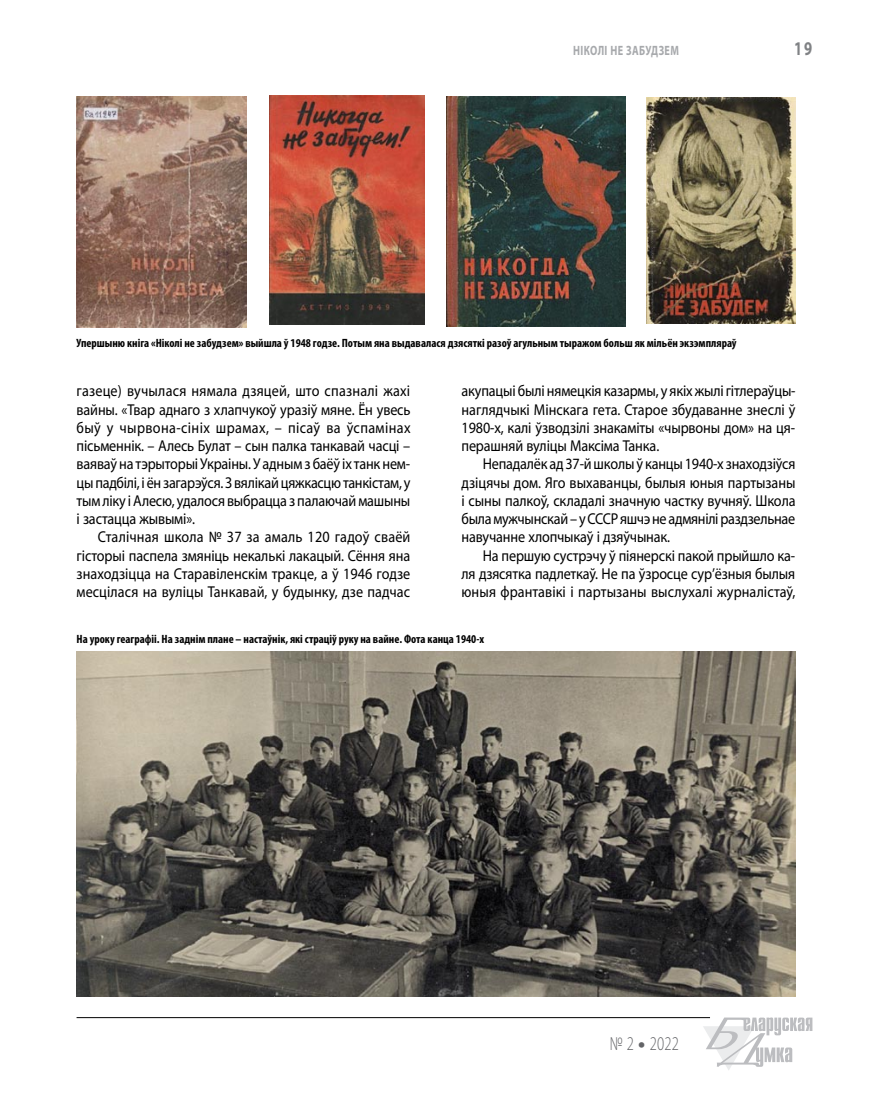
<style>
.page{position:relative;width:872px;height:1106px;background:#fff}
.page>*{position:absolute;margin:0;border:0;box-sizing:border-box;transform-origin:0 0}
.t1{font:300 19.5px "Myriad Pro";color:#636467;scale:.75 1}
.t2{font:700 19.5px "Myriad Pro";color:#808285;scale:.75 1}
.t3{font:15.75px/18.3px "Myriad Pro";letter-spacing:-.01em;color:#000;text-align:justify;scale:.9 1}
.t4{font:700 13.5px "Myriad Pro";letter-spacing:.04em;color:#a7a9ac;scale:.75 1}
.t5{font:700 condensed 12px "Myriad Pro";color:#000}
.s1{font-weight:900}
</style>
<div class="page">
<hr style="left:77px;top:1017px;width:633px;height:1px;background:#000">
<svg style="left:703px;top:1017px;width:109px;height:53px"></svg>
<img style="left:77px;top:652px;width:718px;height:344px">
<img style="left:647px;top:97px;width:148px;height:227px">
<img style="left:269px;top:96px;width:155px;height:228px">
<img style="left:446px;top:97px;width:180px;height:230px">
<img style="left:77px;top:97px;width:170px;height:230px">
<p class="t4" style="left:573px;top:42px;width:143px">Ніколі не забудзем</p>
<p class="t2" style="left:794px;top:36px;width:26px">19</p>
<p class="t5" style="left:77px;top:336px;width:661px">Упершыню кніга «Ніколі не забудзем» выйшла ў 1948 годзе. Потым яна выдавалася дзясяткі разоў агульным тыражом больш як мільён экзэмпляраў</p>
<p class="t3" style="left:77px;top:381px;width:373px">газеце) вучылася нямала дзяцей, што спазналі жахі вайны. «Твар аднаго з хлапчукоў уразіў мяне. Ён увесь быў у чырвона-сініх шрамах, – пісаў ва ўспамінах пісьменнік. – Алесь Булат – сын палка танкавай часці – ваяваў на тэрыторыі Украіны. У адным з баёў іх танк нем&shy;цы падбілі, і ён загарэўся. З вялікай цяжкасцю танкістам, у тым ліку і Алесю, удалося выбрацца з палаючай машыны і застацца жывымі».</p>
<p class="t3" style="left:77px;top:527px;width:372px;text-indent:21px">Сталічная школа № 37 за амаль 120 гадоў сваёй гісторыі паспела змяніць некалькі лакацый. Сёння яна знаходзіцца на Старавіленскім тракце, а ў 1946 годзе месцілася на вуліцы Танкавай, у будынку, дзе падчас</p>
<p class="t3" style="left:461px;top:381px;width:373px">акупацыі былі нямецкія казармы, у якіх жылі гітлераўцы&shy;наглядчыкі Мінскага гета. Старое збудаванне знеслі ў 1980-х, калі ўзводзілі знакаміты «чырвоны дом» на ця&shy;перашняй вуліцы Максіма Танка.</p>
<p class="t3" style="left:461px;top:454px;width:373px;text-indent:21px">Непадалёк ад 37-й школы ў канцы 1940-х знаходзіўся дзіцячы дом. Яго выхаванцы, былыя юныя партызаны і сыны палкоў, складалі значную частку вучняў. Школа была мужчынскай – у СССР яшчэ не адмянілі раздзельнае навучанне хлопчыкаў і дзяўчынак.</p>
<p class="t3" style="left:461px;top:546px;width:372px;text-indent:21px">На першую сустрэчу ў піянерскі пакой прыйшло ка&shy;ля дзясятка падлеткаў. Не па ўзросце сур’ёзныя былыя юныя франтавікі і партызаны выслухалі журналістаў,</p>
<p class="t5" style="left:77px;top:632px;width:409px">На уроку геаграфіі. На заднім плане – настаўнік, які страціў руку на вайне. Фота канца 1940-х</p>
<p class="t1" style="left:609px;top:1032px;width:94px">№ 2 <span class="s1">•</span> 2022</p>
</div>
